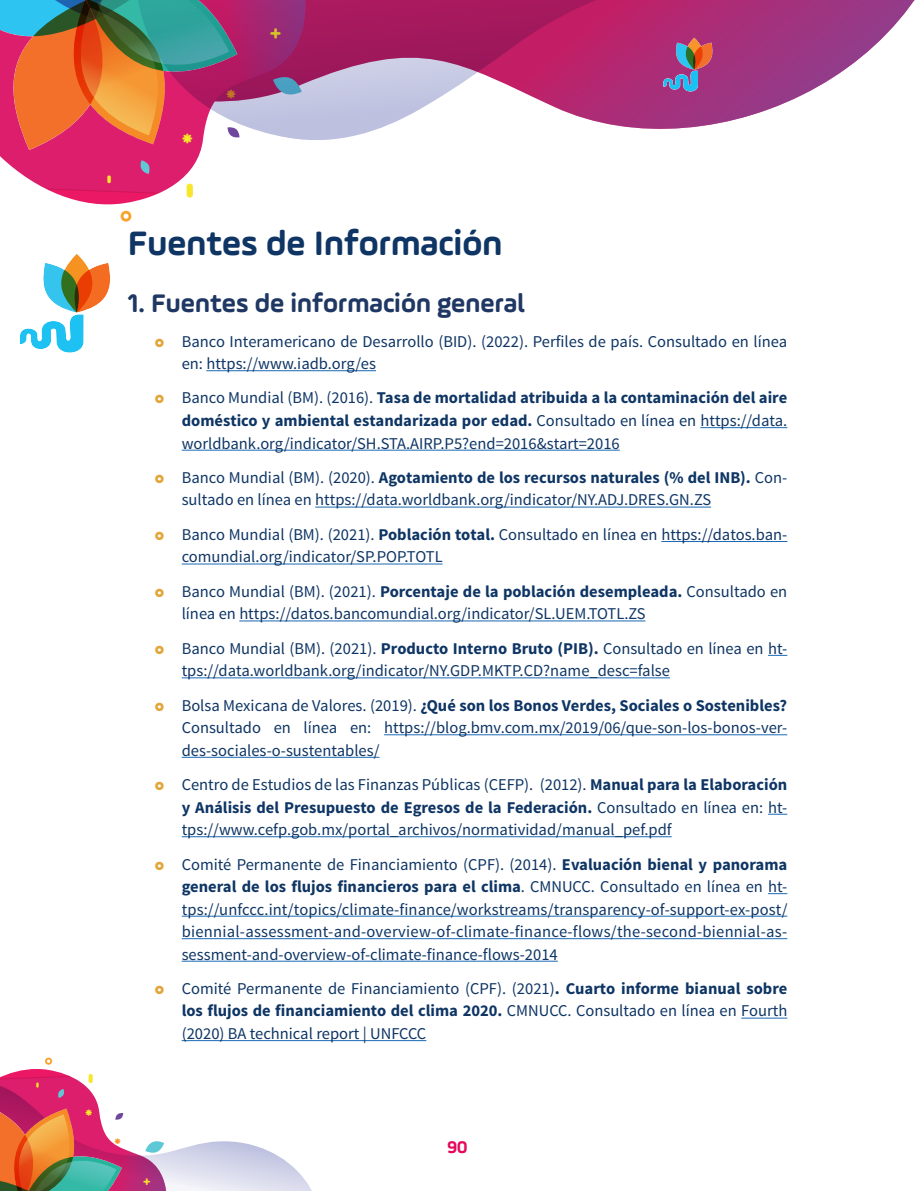
<style>
.page{position:relative;width:915px;height:1191px;background:#fff}
.page>*{position:absolute;margin:0;border:0;box-sizing:border-box;transform-origin:0 0}
.CAPITULOS{font:700 36px "Ample Soft Pro";color:#0e3564}
._1_1{font:700 27px "Ample Soft Pro";color:#1f3763}
.t1{font:700 26.7px "Oduda";color:#f8e62a}
.t2{font:700 18px "Ample Soft Pro";color:#e5085c}
.List_Paragraph{font:16.5px/22.5px "Source Sans Pro";color:#0e3564}
.t3{font:700 15.3px "Oduda";color:#f8e62a}
.t4{font:700 14.7px "Oduda";color:#f8e62a}
.t5{font:700 13.65px "Oduda";color:#f7952c}
.t6{font:700 12.6px "Oduda";color:#f8e62a}
.s1{font-family:"Oduda";font-weight:700;color:#e2a539}
.s2{font-weight:700}
</style>
<div class="page">
<svg style="left:0;top:1057px;width:312px;height:134px"></svg>
<svg style="left:0;top:150px;width:201px;height:49px"></svg>
<svg style="left:139px;top:160px;width:12px;height:14px"></svg>
<svg style="left:120px;top:211px;width:11px;height:11px"></svg>
<svg style="left:239px;top:0;width:675px;height:140px"></svg>
<svg style="left:663px;top:38px;width:51px;height:53px;background:#935e83"></svg>
<hr style="left:206px;top:370px;width:170px;height:1px;background:#1b69b4">
<hr style="left:700px;top:427px;width:87px;height:1px;background:#1b69b4">
<hr style="left:182px;top:450px;width:437px;height:1px;background:#1b69b4">
<hr style="left:315px;top:506px;width:395px;height:1px;background:#1b69b4">
<hr style="left:661px;top:541px;width:126px;height:1px;background:#1b69b4">
<hr style="left:182px;top:563px;width:260px;height:1px;background:#1b69b4">
<hr style="left:239px;top:620px;width:406px;height:1px;background:#1b69b4">
<svg style="left:768px;top:655px;width:19px;height:1px"></svg>
<hr style="left:182px;top:677px;width:487px;height:1px;background:#1b69b4">
<hr style="left:384px;top:734px;width:403px;height:1px;background:#1b69b4">
<hr style="left:182px;top:757px;width:197px;height:1px;background:#1b69b4">
<svg style="left:768px;top:814px;width:19px;height:1px"></svg>
<hr style="left:182px;top:836px;width:489px;height:1px;background:#1b69b4">
<svg style="left:768px;top:893px;width:19px;height:1px"></svg>
<hr style="left:182px;top:915px;width:605px;height:1px;background:#1b69b4">
<hr style="left:182px;top:938px;width:605px;height:1px;background:#1b69b4">
<hr style="left:182px;top:960px;width:375px;height:1px;background:#1b69b4">
<hr style="left:741px;top:1017px;width:46px;height:1px;background:#1b69b4">
<hr style="left:182px;top:1040px;width:244px;height:1px;background:#1b69b4">
<svg style="left:20px;top:254px;width:90px;height:99px"></svg>
<svg style="left:187px;top:183px;width:6px;height:14px"></svg>
<svg style="left:107px;top:175px;width:4px;height:8px"></svg>
<svg style="left:270px;top:28px;width:10px;height:10px"></svg>
<svg style="left:0;top:0;width:239px;height:150px;background:#ae6a63"></svg>
<p class="t4" style="left:45px;top:1082px;width:8px;rotate:90deg">-</p>
<h3 class="t1" style="left:105px;top:1072px;width:13px;rotate:90deg">-</h3>
<p class="t3" style="left:94px;top:1108px;width:9px;rotate:90deg">*</p>
<p class="CAPITULOS" style="left:128px;top:219px;width:376px">Fuentes de Información</p>
<p class="_1_1" style="left:128px;top:285px;width:398px">1. Fuentes de información general</p>
<p class="List_Paragraph" style="left:182px;top:330px;width:607px;text-indent:-27px"><span class="s1">o</span> Banco Interamericano de Desarrollo (BID). (2022). Perfiles de país. Consultado en línea en: https://www.iadb.org/es</p>
<p class="List_Paragraph" style="left:182px;top:387px;width:607px;text-align:justify;text-indent:-27px"><span class="s1">o</span> Banco Mundial (BM). (2016). <span class="s2">Tasa de mortalidad atribuida a la contaminación del aire doméstico y ambiental estandarizada por edad.</span> Consultado en línea en https://data. worldbank.org/indicator/SH.STA.AIRP.P5?end=2016&amp;start=2016</p>
<p class="List_Paragraph" style="left:182px;top:466px;width:607px;text-indent:-27px"><span class="s1">o</span> Banco Mundial (BM). (2020). <span class="s2">Agotamiento de los recursos naturales (% del INB).</span> Con&shy;sultado en línea en https://data.worldbank.org/indicator/NY.ADJ.DRES.GN.ZS</p>
<p class="List_Paragraph" style="left:182px;top:523px;width:607px;text-indent:-27px"><span class="s1">o</span> Banco Mundial (BM). (2021). <span class="s2">Población total.</span> Consultado en línea en https://datos.ban&shy;comundial.org/indicator/SP.POP.TOTL</p>
<p class="List_Paragraph" style="left:182px;top:580px;width:607px;text-indent:-27px"><span class="s1">o</span> Banco Mundial (BM). (2021). <span class="s2">Porcentaje de la población desempleada.</span> Consultado en línea en https://datos.bancomundial.org/indicator/SL.UEM.TOTL.ZS</p>
<p class="List_Paragraph" style="left:182px;top:637px;width:607px;text-indent:-27px"><span class="s1">o</span> Banco Mundial (BM). (2021). <span class="s2">Producto Interno Bruto (PIB).</span> Consultado en línea en ht&shy;tps://data.worldbank.org/indicator/NY.GDP.MKTP.CD?name_desc=false</p>
<p class="List_Paragraph" style="left:182px;top:694px;width:607px;text-align:justify;text-indent:-27px"><span class="s1">o</span> Bolsa Mexicana de Valores. (2019). <span class="s2">¿Qué son los Bonos Verdes, Sociales o Sostenibles?<br></span>Consultado en línea en: https://blog.bmv.com.mx/2019/06/que-son-los-bonos-ver&shy;des-sociales-o-sustentables/</p>
<p class="List_Paragraph" style="left:182px;top:773px;width:607px;text-align:justify;text-indent:-27px"><span class="s1">o</span> Centro de Estudios de las Finanzas Públicas (CEFP). (2012). <span class="s2">Manual para la Elaboración y Análisis del Presupuesto de Egresos de la Federación.</span> Consultado en línea en: ht&shy;tps://www.cefp.gob.mx/portal_archivos/normatividad/manual_pef.pdf</p>
<p class="List_Paragraph" style="left:182px;top:853px;width:607px;text-align:justify;text-indent:-27px"><span class="s1">o</span> Comité Permanente de Financiamiento (CPF). (2014). <span class="s2">Evaluación bienal y panorama general de los flujos financieros para el clima</span>. CMNUCC. Consultado en línea en ht&shy;tps://unfccc.int/topics/climate-finance/workstreams/transparency-of-support-ex-post/ biennial-assessment-and-overview-of-climate-finance-flows/the-second-biennial-as&shy;sessment-and-overview-of-climate-finance-flows-2014</p>
<p class="List_Paragraph" style="left:182px;top:977px;width:607px;text-align:justify;text-indent:-27px"><span class="s1">o</span> Comité Permanente de Financiamiento (CPF). (2021)<span class="s2">. Cuarto informe bianual sobre los flujos de financiamiento del clima 2020.</span> CMNUCC. Consultado en línea en Fourth (2020) BA technical report | UNFCCC</p>
<p class="t5" style="left:122px;top:1138px;width:8px;rotate:90deg">*</p>
<p class="t2" style="left:447px;top:1134px;width:22px">90</p>
<p class="t6" style="left:154px;top:1178px;width:9px;rotate:90deg">+</p>
</div>
